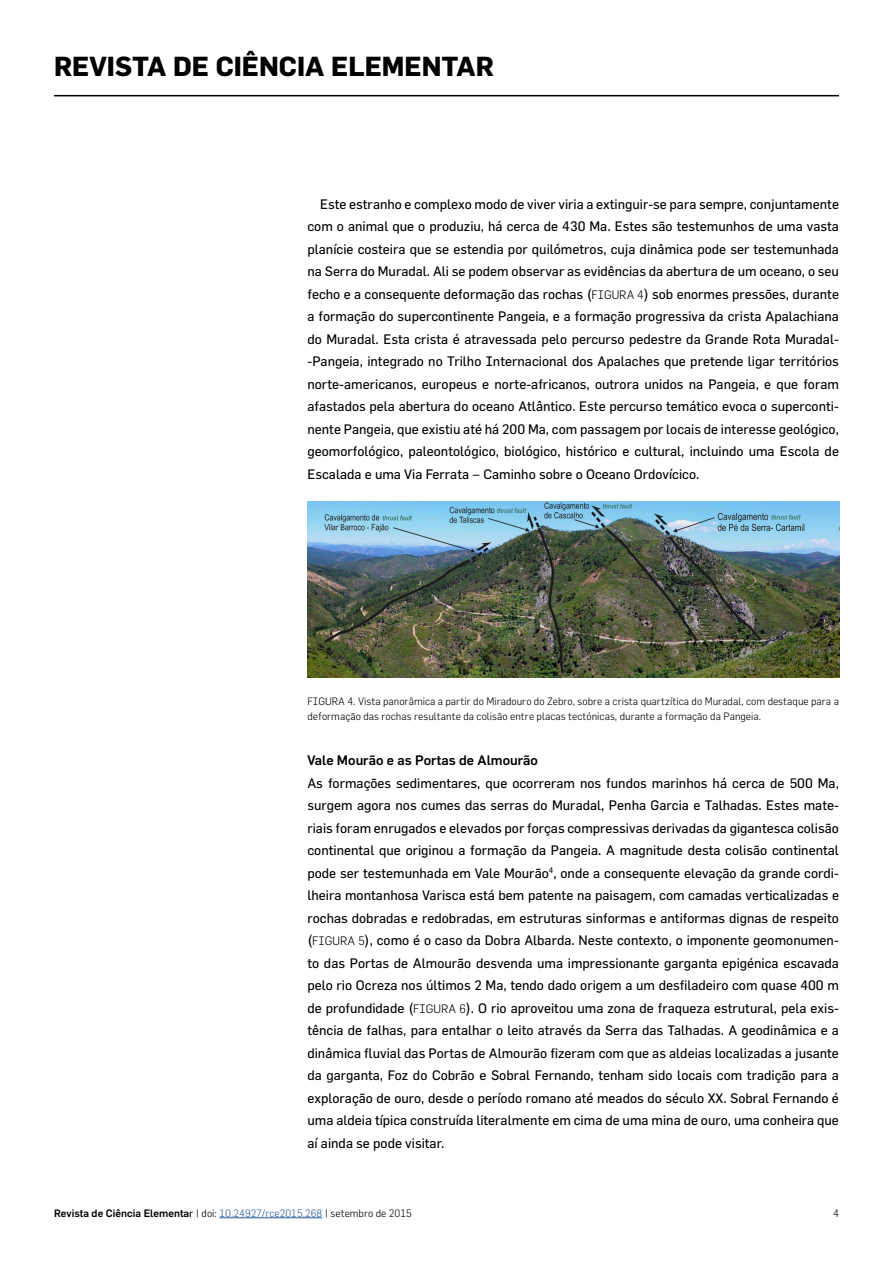
<style>
.page{position:relative;width:893px;height:1263px;background:#fff}
.page>*{position:absolute;margin:0;border:0;box-sizing:border-box;transform-origin:0 0}
.t1{font:700 27px "Flama";color:#000}
.t2{font:13.5px/22.5px "Flama";color:#000;text-align:justify}
.t3{font:500 13.5px "Flama";color:#000}
.t4{font:300 10.5px/15px "Flama";color:#000}
.t5{font:500 10.5px "Flama";color:#000}
.s1{font-weight:300;font-size:12px}
.s2{font-weight:400}
.s3{font-weight:300}
.s4{font-weight:300;color:#275b9b}
</style>
<div class="page">
<hr style="left:54px;top:95px;width:785px;height:1px;background:#000">
<hr style="left:219px;top:1217px;width:103px;height:1px;background:#275b9b">
<img style="left:307px;top:501px;width:532px;height:177px">
<h1 class="t1" style="left:54px;top:50px;width:441px">REVISTA DE CIÊNCIA ELEMENTAR</h1>
<p class="t2" style="left:307px;top:192px;width:533px;text-indent:13px">Este estranho e complexo modo de viver viria a extinguir-se para sempre, conjuntamente com o animal que o produziu, há cerca de 430 Ma. Estes são testemunhos de uma vasta planície costeira que se estendia por quilómetros, cuja dinâmica pode ser testemunhada na Serra do Muradal. Ali se podem observar as evidências da abertura de um oceano, o seu fecho e a consequente deformação das rochas (<span class="s1">FIGURA 4</span>) sob enormes pressões, durante a formação do supercontinente Pangeia, e a formação progressiva da crista Apalachiana do Muradal. Esta crista é atravessada pelo percurso pedestre da Grande Rota Muradal--Pangeia, integrado no Trilho Internacional dos Apalaches que pretende ligar territórios norte-americanos, europeus e norte-africanos, outrora unidos na Pangeia, e que foram afastados pela abertura do oceano Atlântico. Este percurso temático evoca o superconti&shy;nente Pangeia, que existiu até há 200 Ma, com passagem por locais de interesse geológico, geomorfológico, paleontológico, biológico, histórico e cultural, incluindo uma Escola de Escalada e uma Via Ferrata – Caminho sobre o Oceano Ordovícico.</p>
<p class="t4" style="left:307px;top:694px;width:533px">FIGURA 4. Vista panorâmica a partir do Miradouro do Zebro, sobre a crista quartzítica do Muradal, com destaque para a deformação das rochas resultante da colisão entre placas tectónicas, durante a formação da Pangeia.</p>
<p class="t3" style="left:307px;top:752px;width:232px">Vale Mourão e as Portas de Almourão</p>
<p class="t2" style="left:307px;top:771px;width:533px">As formações sedimentares, que ocorreram nos fundos marinhos há cerca de 500 Ma, surgem agora nos cumes das serras do Muradal, Penha Garcia e Talhadas. Estes mate&shy;riais foram enrugados e elevados por forças compressivas derivadas da gigantesca colisão continental que originou a formação da Pangeia. A magnitude desta colisão continental pode ser testemunhada em Vale Mourão<sup>4</sup>, onde a consequente elevação da grande cordi&shy;lheira montanhosa Varisca está bem patente na paisagem, com camadas verticalizadas e rochas dobradas e redobradas, em estruturas sinformas e antiformas dignas de respeito (<span class="s1">FIGURA 5</span>), como é o caso da Dobra Albarda. Neste contexto, o imponente geomonumen&shy;to das Portas de Almourão desvenda uma impressionante garganta epigénica escavada pelo rio Ocreza nos últimos 2 Ma, tendo dado origem a um desfiladeiro com quase 400 m de profundidade (<span class="s1">FIGURA 6</span>). O rio aproveitou uma zona de fraqueza estrutural, pela exis&shy;tência de falhas, para entalhar o leito através da Serra das Talhadas. A geodinâmica e a dinâmica fluvial das Portas de Almourão fizeram com que as aldeias localizadas a jusante da garganta, Foz do Cobrão e Sobral Fernando, tenham sido locais com tradição para a exploração de ouro, desde o período romano até meados do século XX. Sobral Fernando é uma aldeia típica construída literalmente em cima de uma mina de ouro, uma conheira que aí ainda se pode visitar.</p>
<p class="t5" style="left:54px;top:1206px;width:359px">Revista de Ciência Elementa<span class="s2">r</span> <span class="s3">| doi:</span> <span class="s4">10.24927/rce2015.268</span> <span class="s3">| setembro de 2015</span></p>
<p class="t4" style="left:833px;top:1205px;width:7px">4</p>
</div>
